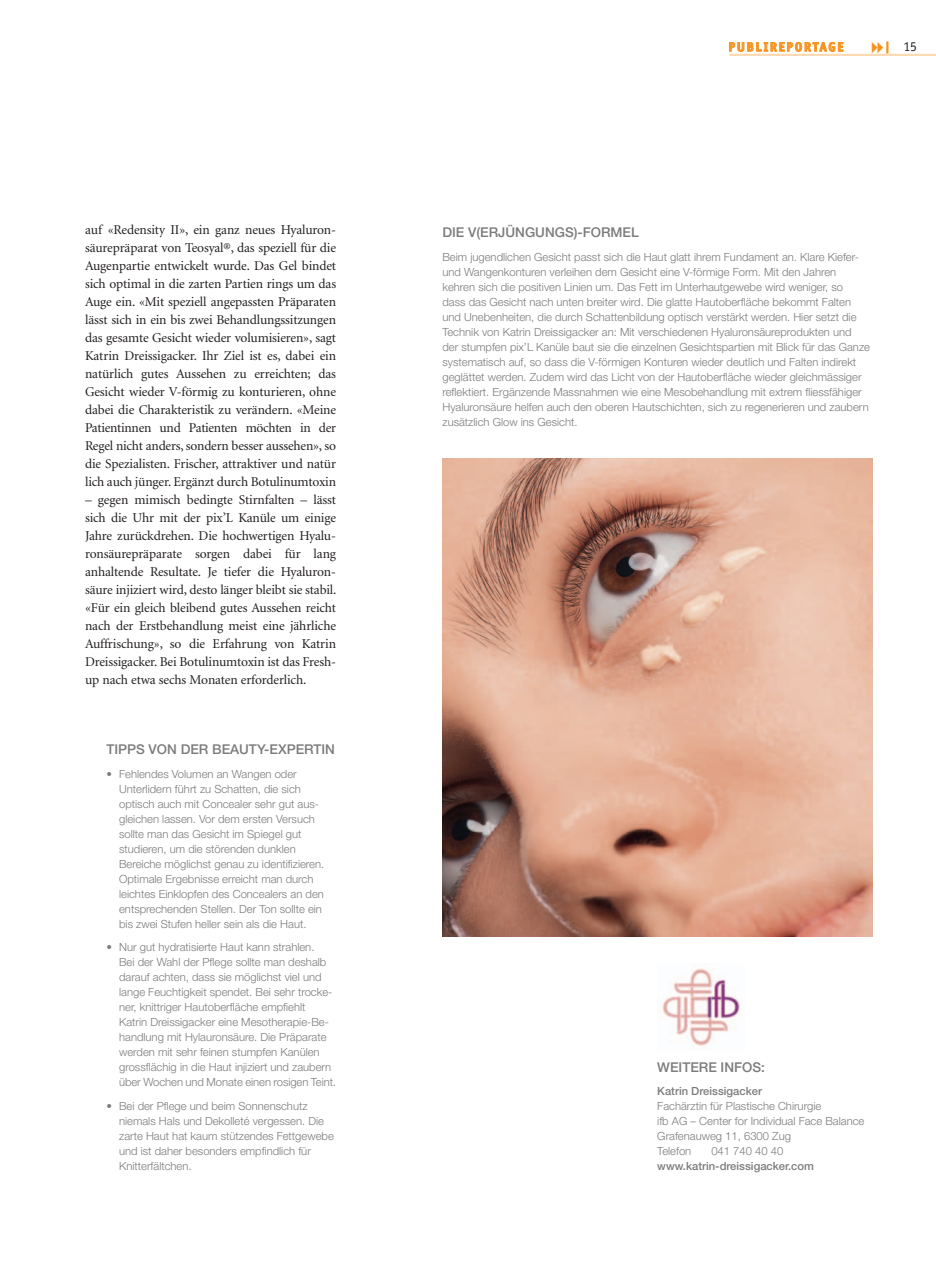
<style>
.page{position:relative;width:936px;height:1263px;background:#fff}
.page>*{position:absolute;margin:0;border:0;box-sizing:border-box;transform-origin:0 0}
.t1{font:13.5px/18px "Minion";letter-spacing:-.01em;color:#231f20}
.t2{font:500 13.5px "Helvetica Neue";color:#7c7c7c}
.t3{font:13.5px "Officina Sans";color:#231f20}
.t4{font:700 12.75px "Officina Sans";letter-spacing:.13em;color:#f7931d}
.t5{font:300 11.25px/15px "Helvetica Neue";color:#7c7c7c}
.t6{font:500 11.25px "Helvetica Neue";color:#7c7c7c}
.t7{font:700 11.1px "Officina Sans";color:#f7931d;scale:.95 1}
</style>
<div class="page">
<img style="left:662px;top:968px;width:78px;height:78px">
<img style="left:442px;top:459px;width:430px;height:477px">
<svg style="left:729px;top:42px;width:114px;height:10px"></svg>
<hr style="left:729px;top:54px;width:206px;height:2px;background:#fedab3">
<p class="t1" style="left:85px;top:221px;width:252px">auf «Redensity II», ein ganz neues Hyaluron&shy;säurepräparat von Teosyal®, das speziell für die Augenpartie entwickelt wurde. Das Gel bindet sich optimal in die zarten Partien rings um das Auge ein. «Mit speziell angepassten Präparaten lässt sich in ein bis zwei Behandlungssitzungen das gesamte Gesicht wieder volumisieren», sagt Katrin Dreissigacker. Ihr Ziel ist es, dabei ein natürlich gutes Aussehen zu erreichten; das Gesicht wieder V-förmig zu konturieren, ohne dabei die Charakteristik zu verändern. «Meine Patientinnen und Patienten möchten in der Regel nicht anders, sondern besser aussehen», so die Spezialisten. Frischer, attraktiver und natür lich auch jünger. Ergänzt durch Botulinumtoxin</p>
<p class="t1" style="left:85px;top:491px;width:253px">– gegen mimisch bedingte Stirnfalten – lässt sich die Uhr mit der pix’L Kanüle um einige Jahre zurückdrehen. Die hochwertigen Hyalu&shy;ronsäurepräparate sorgen dabei für lang anhaltende Resultate. Je tiefer die Hyaluron&shy;säure injiziert wird, desto länger bleibt sie stabil. «Für ein gleich bleibend gutes Aussehen reicht nach der Erstbehandlung meist eine jährliche Auffrischung», so die Erfahrung von Katrin Dreissigacker. Bei Botulinumtoxin ist das Fresh&shy;up nach etwa sechs Monaten erforderlich.</p>
<p class="t2" style="left:106px;top:741px;width:230px">TIPPS VON DER BEAUTY-EXPERTIN</p>
<p class="t5" style="left:119px;top:766px;width:207px;text-indent:-13px">• Fehlendes Volumen an Wangen oder Unterlidern führt zu Schatten, die sich optisch auch mit Concealer sehr gut aus&shy;gleichen lassen. Vor dem ersten Versuch sollte man das Gesicht im Spiegel gut studieren, um die störenden dunklen Bereiche möglichst genau zu identifizieren.<br>Optimale Ergebnisse erreicht man durch leichtes Einklopfen des Concealers an den entsprechenden Stellen. Der Ton sollte ein bis zwei Stufen heller sein als die Haut.</p>
<p class="t5" style="left:119px;top:939px;width:218px;text-indent:-13px">• Nur gut hydratisierte Haut kann strahlen.<br>Bei der Wahl der Pflege sollte man deshalb darauf achten, dass sie möglichst viel und lange Feuchtigkeit spendet. Bei sehr trocke&shy;ner, knittriger Hautoberfläche empfiehlt Katrin Dreissigacker eine Mesotherapie-Be&shy;handlung mit Hylauronsäure. Die Präparate werden mit sehr feinen stumpfen Kanülen grossflächig in die Haut injiziert und zaubern über Wochen und Monate einen rosigen Teint.</p>
<p class="t5" style="left:119px;top:1098px;width:216px;text-indent:-13px">• Bei der Pflege und beim Sonnenschutz niemals Hals und Dekolleté vergessen. Die zarte Haut hat kaum stützendes Fettgewebe und ist daher besonders empfindlich für Knitterfältchen.</p>
<p class="t7" style="left:889px;top:55px;width:28px;rotate:-180deg">✓ ✓|</p>
<p class="t4" style="left:728px;top:39px;width:116px">PUBLIREPORTAGE</p>
<p class="t3" style="left:903px;top:38px;width:15px">15</p>
<p class="t2" style="left:442px;top:224px;width:198px">DIE V(ERJÜNGUNGS)-FORMEL</p>
<p class="t5" style="left:442px;top:249px;width:429px">Beim jugendlichen Gesicht passt sich die Haut glatt ihrem Fundament an. Klare Kiefer&shy;und Wangenkonturen verleihen dem Gesicht eine V-förmige Form. Mit den Jahren kehren sich die positiven Linien um. Das Fett im Unterhautgewebe wird weniger, so<br>dass das Gesicht nach unten breiter wird. Die glatte Hautoberfläche bekommt Falten und Unebenheiten, die durch Schattenbildung optisch verstärkt werden. Hier setzt die Technik von Katrin Dreissigacker an: Mit verschiedenen Hyaluronsäureprodukten und der stumpfen pix’L Kanüle baut sie die einzelnen Gesichtspartien mit Blick für das Ganze systematisch auf, so dass die V-förmigen Konturen wieder deutlich und Falten indirekt geglättet werden. Zudem wird das Licht von der Hautoberfläche wieder gleichmässiger reflektiert. Ergänzende Massnahmen wie eine Mesobehandlung mit extrem fliessfähiger Hyaluronsäure helfen auch den oberen Hautschichten, sich zu regenerieren und zaubern zusätzlich Glow ins Gesicht.</p>
<p class="t2" style="left:657px;top:1059px;width:109px">WEITERE INFOS:</p>
<p class="t6" style="left:657px;top:1084px;width:106px">KATRIN DREISSIGACKER</p>
<p class="t5" style="left:657px;top:1098px;width:208px">Fachärztin für Plastische Chirurgie<br>ifb AG – Center for Individual Face Balance<br>Grafenauweg 11, 6300 Zug<br>Telefon</p>
<p class="t5" style="left:711px;top:1143px;width:73px">041 740 40 40</p>
<p class="t6" style="left:657px;top:1159px;width:158px">WWW.KATRIN-DREISSIGACKER.COM</p>
</div>
